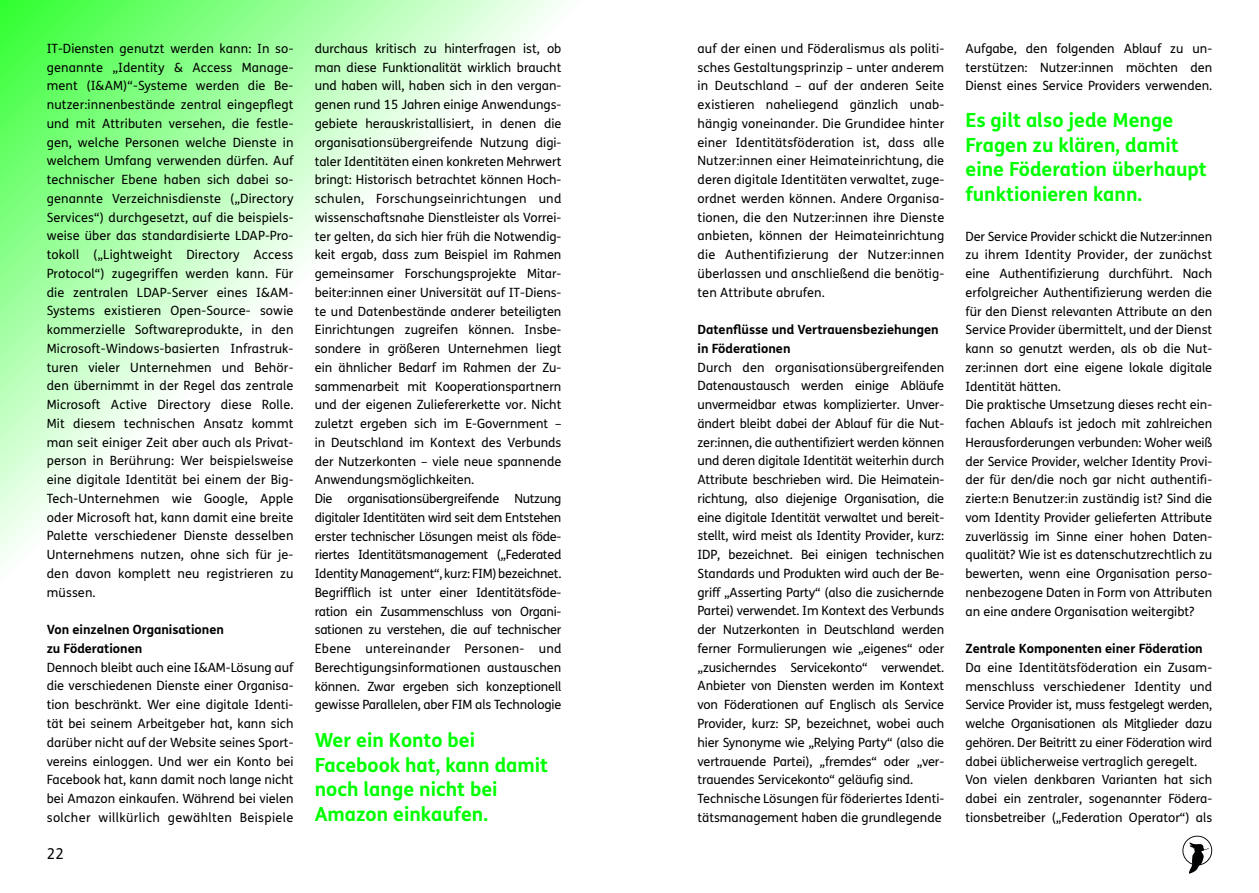
<style>
.page{position:relative;width:1259px;height:893px;background:#fff}
.page>*{position:absolute;margin:0;border:0;box-sizing:border-box;transform-origin:0 0}
.t1{font:700 19.5px/24.6px "FS Me";color:#0f0}
.t2{font:15px "FS Me";color:#000}
.t3{font:12.75px/18.8px "FS Me";color:#000;text-align:justify}
.t4{font:700 12.75px/18.8px "FS Me";color:#000}
</style>
<div class="page">
<svg style="left:1182px;top:836px;width:30px;height:38px"></svg>
<svg style="left:0;top:0;width:560px;height:560px"></svg>
<p class="t3" style="left:47px;top:39px;width:248px">IT-Diensten genutzt werden kann: In so&shy;genannte „Identity &amp; Access Manage&shy;ment (I&amp;AM)“-Systeme werden die Be&shy;nutzer:innenbestände zentral eingepflegt und mit Attributen versehen, die festle&shy;gen, welche Personen welche Dienste in welchem Umfang verwenden dürfen. Auf technischer Ebene haben sich dabei so&shy;genannte Verzeichnisdienste („Directory Services“) durchgesetzt, auf die beispiels&shy;weise über das standardisierte LDAP-Pro&shy;tokoll („Lightweight Directory Access Protocol“) zugegriffen werden kann. Für die zentralen LDAP-Server eines I&amp;AM-Systems existieren Open-Source- sowie kommerzielle Softwareprodukte, in den Microsoft-Windows-basierten Infrastruk&shy;turen vieler Unternehmen und Behör&shy;den übernimmt in der Regel das zentrale Microsoft Active Directory diese Rolle.<br>Mit diesem technischen Ansatz kommt man seit einiger Zeit aber auch als Privat&shy;person in Berührung: Wer beispielsweise eine digitale Identität bei einem der Big-Tech-Unternehmen wie Google, Apple oder Microsoft hat, kann damit eine breite Palette verschiedener Dienste desselben Unternehmens nutzen, ohne sich für je&shy;den davon komplett neu registrieren zu müssen.</p>
<p class="t4" style="left:47px;top:620px;width:179px">Von einzelnen Organisationen zu Föderationen</p>
<p class="t3" style="left:47px;top:658px;width:248px">Dennoch bleibt auch eine I&amp;AM-Lösung auf die verschiedenen Dienste einer Organisa&shy;tion beschränkt. Wer eine digitale Identi&shy;tät bei seinem Arbeitgeber hat, kann sich darüber nicht auf der Website seines Sport&shy;vereins einloggen. Und wer ein Konto bei Facebook hat, kann damit noch lange nicht bei Amazon einkaufen. Während bei vielen solcher willkürlich gewählten Beispiele</p>
<p class="t2" style="left:47px;top:843px;width:19px">22</p>
<p class="t3" style="left:315px;top:39px;width:248px;text-align:left">durchaus kritisch zu hinterfragen ist, ob man diese Funktionalität wirklich braucht und haben will, haben sich in den vergan&shy;genen rund 15 Jahren einige Anwendungs&shy;gebiete herauskristallisiert, in denen die organisationsübergreifende Nutzung digi&shy;taler Identitäten einen konkreten Mehrwert bringt: Historisch betrachtet können Hoch&shy;schulen, Forschungseinrichtungen und wissenschaftsnahe Dienstleister als Vorrei&shy;ter gelten, da sich hier früh die Notwendig&shy;keit ergab, dass zum Beispiel im Rahmen gemeinsamer Forschungsprojekte Mitar&shy;beiter:innen einer Universität auf IT-Diens&shy;te und Datenbestände anderer beteiligten Einrichtungen zugreifen können. Insbe&shy;sondere in größeren Unternehmen liegt ein ähnlicher Bedarf im Rahmen der Zu&shy;sammenarbeit mit Kooperationspartnern und der eigenen Zuliefererkette vor. Nicht zuletzt ergeben sich im E-Government – in Deutschland im Kontext des Verbunds der Nutzerkonten – viele neue spannende Anwendungsmöglichkeiten.<br>Die organisationsübergreifende Nutzung digitaler Identitäten wird seit dem Entstehen erster technischer Lösungen meist als föde&shy;riertes Identitätsmanagement („Federated Identity Management“, kurz: FIM) bezeichnet.<br>Begrifflich ist unter einer Identitätsföde&shy;ration ein Zusammenschluss von Organi&shy;sationen zu verstehen, die auf technischer Ebene untereinander Personen- und Berechtigungsinformationen austauschen können. Zwar ergeben sich konzeptionell gewisse Parallelen, aber FIM als Technologie</p>
<h1 class="t1" style="left:315px;top:727px;width:235px">Wer ein Konto bei<br>Facebook hat, kann damit noch lange nicht bei<br>Amazon einkaufen.</h1>
<p class="t3" style="left:697px;top:39px;width:248px">auf der einen und Föderalismus als politi&shy;sches Gestaltungsprinzip – unter anderem in Deutschland – auf der anderen Seite existieren naheliegend gänzlich unab&shy;hängig voneinander. Die Grundidee hinter einer Identitätsföderation ist, dass alle Nutzer:innen einer Heimateinrichtung, die deren digitale Identitäten verwaltet, zuge&shy;ordnet werden können. Andere Organisa&shy;tionen, die den Nutzer:innen ihre Dienste anbieten, können der Heimateinrichtung die Authentifizierung der Nutzer:innen überlassen und anschließend die benötig&shy;ten Attribute abrufen.</p>
<p class="t4" style="left:697px;top:320px;width:243px">Datenflüsse und Vertrauensbeziehungen in Föderationen</p>
<p class="t3" style="left:697px;top:358px;width:248px;text-align:left">Durch den organisationsübergreifenden Datenaustausch werden einige Abläufe unvermeidbar etwas komplizierter. Unver&shy;ändert bleibt dabei der Ablauf für die Nut&shy;zer:innen, die authentifiziert werden können und deren digitale Identität weiterhin durch Attribute beschrieben wird. Die Heimatein&shy;richtung, also diejenige Organisation, die eine digitale Identität verwaltet und bereit&shy;stellt, wird meist als Identity Provider, kurz:<br>IDP, bezeichnet. Bei einigen technischen Standards und Produkten wird auch der Be&shy;griff „Asserting Party“ (also die zusichernde Partei) verwendet. Im Kontext des Verbunds der Nutzerkonten in Deutschland werden ferner Formulierungen wie „eigenes“ oder „zusicherndes Servicekonto“ verwendet.<br>Anbieter von Diensten werden im Kontext von Föderationen auf Englisch als Service Provider, kurz: SP, bezeichnet, wobei auch hier Synonyme wie „Relying Party“ (also die vertrauende Partei), „fremdes“ oder „ver&shy;trauendes Servicekonto“ geläufig sind.<br>Technische Lösungen für föderiertes Identi&shy;tätsmanagement haben die grundlegende</p>
<p class="t3" style="left:965px;top:39px;width:248px">Aufgabe, den folgenden Ablauf zu un&shy;terstützen: Nutzer:innen möchten den Dienst eines Service Providers verwenden.</p>
<h1 class="t1" style="left:965px;top:107px;width:243px">Es gilt also jede Menge<br>Fragen zu klären, damit eine Föderation überhaupt funktionieren kann.</h1>
<p class="t3" style="left:965px;top:226px;width:248px;text-align:left">Der Service Provider schickt die Nutzer:innen zu ihrem Identity Provider, der zunächst eine Authentifizierung durchführt. Nach erfolgreicher Authentifizierung werden die für den Dienst relevanten Attribute an den Service Provider übermittelt, und der Dienst kann so genutzt werden, als ob die Nut&shy;zer:innen dort eine eigene lokale digitale Identität hätten.<br>Die praktische Umsetzung dieses recht ein&shy;fachen Ablaufs ist jedoch mit zahlreichen Herausforderungen verbunden: Woher weiß der Service Provider, welcher Identity Provi&shy;der für den/die noch gar nicht authentifi&shy;zierte:n Benutzer:in zuständig ist? Sind die vom Identity Provider gelieferten Attribute zuverlässig im Sinne einer hohen Daten&shy;qualität? Wie ist es datenschutzrechtlich zu bewerten, wenn eine Organisation perso&shy;nenbezogene Daten in Form von Attributen an eine andere Organisation weitergibt?</p>
<p class="t4" style="left:965px;top:639px;width:239px">Zentrale Komponenten einer Föderation</p>
<p class="t3" style="left:965px;top:658px;width:248px;text-align:left">Da eine Identitätsföderation ein Zusam&shy;menschluss verschiedener Identity und Service Provider ist, muss festgelegt werden, welche Organisationen als Mitglieder dazu gehören. Der Beitritt zu einer Föderation wird dabei üblicherweise vertraglich geregelt.<br>Von vielen denkbaren Varianten hat sich dabei ein zentraler, sogenannter Födera&shy;tionsbetreiber („Federation Operator“) als</p>
</div>
